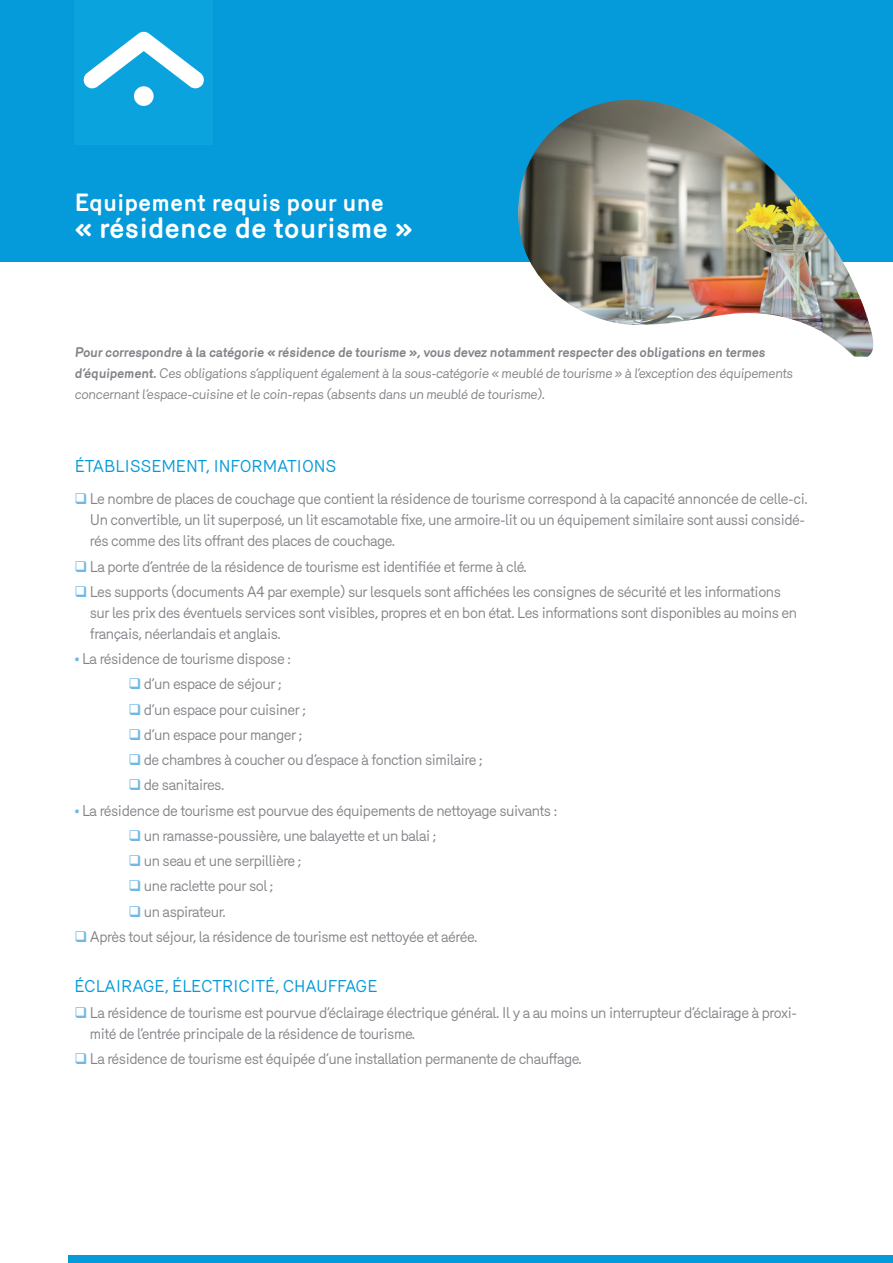
<style>
.page{position:relative;width:893px;height:1263px;background:#fff}
.page>*{position:absolute;margin:0;border:0;box-sizing:border-box;transform-origin:0 0}
.t1{font:700 28.5px "Mercury";color:#fff}
.t2{font:700 24px "Mercury";color:#fff}
.t3{font:16.5px "Mercury";letter-spacing:-.01em;color:#059ada}
.t4{font:15px/21px "Mercury";letter-spacing:-.03em;color:#838489}
.t5{font:13.5px/21px "Mercury";color:#838489}
.s1{font-weight:700}
.s2{color:#70b9e6}
</style>
<div class="page">
<div style="left:0;top:0;width:893px;height:261px;background:#059ada"></div>
<img style="left:518px;top:100px;width:355px;height:257px">
<div style="left:68px;top:1255px;width:124px;height:8px;background:#059ada"></div>
<div style="left:530px;top:1255px;width:113px;height:8px;background:#059ada"></div>
<div style="left:192px;top:1255px;width:113px;height:8px;background:#059ada"></div>
<div style="left:643px;top:1255px;width:113px;height:8px;background:#059ada"></div>
<div style="left:305px;top:1255px;width:112px;height:8px;background:#059ada"></div>
<div style="left:756px;top:1255px;width:137px;height:8px;background:#059ada"></div>
<div style="left:417px;top:1255px;width:113px;height:8px;background:#059ada"></div>
<div style="left:74px;top:0;width:139px;height:144px;background:#0ba3de"></div>
<div style="left:134px;top:86px;width:20px;height:20px;background:#fff;border-radius:50%"></div>
<svg style="left:83px;top:31px;width:121px;height:58px"></svg>
<h2 class="t2" style="left:74px;top:189px;width:311px">Equipement requis pour une</h2>
<h1 class="t1" style="left:74px;top:211px;width:340px">« résidence de tourisme »</h1>
<p class="t5" style="left:74px;top:342px;width:721px"><span class="s1">Pour correspondre à la catégorie « résidence de tourisme », vous devez notamment respecter des obligations en termes d’équipement.</span> Ces obligations s’appliquent également à la sous-catégorie « meublé de tourisme » à l’exception des équipements concernant l’espace-cuisine et le coin-repas (absents dans un meublé de tourisme).</p>
<p class="t3" style="left:75px;top:456px;width:263px">ÉTABLISSEMENT, INFORMATIONS</p>
<p class="t4" style="left:90px;top:488px;width:719px;text-indent:-15px"><span class="s2">❑</span> Le nombre de places de couchage que contient la résidence de tourisme correspond à la capacité annoncée de celle-ci.<br>Un convertible, un lit superposé, un lit escamotable fixe, une armoire-lit ou un équipement similaire sont aussi considé&shy;rés comme des lits offrant des places de couchage.</p>
<p class="t4" style="left:74px;top:556px;width:454px"><span class="s2">❑</span> La porte d’entrée de la résidence de tourisme est identifiée et ferme à clé.</p>
<p class="t4" style="left:90px;top:581px;width:709px;text-indent:-15px"><span class="s2">❑</span> Les supports (documents A4 par exemple) sur lesquels sont affichées les consignes de sécurité et les informations sur les prix des éventuels services sont visibles, propres et en bon état. Les informations sont disponibles au moins en français, néerlandais et anglais.</p>
<p class="t4" style="left:74px;top:648px;width:218px"><span class="s2">•</span> La résidence de tourisme dispose :</p>
<p class="t4" style="left:128px;top:673px;width:155px"><span class="s2">❑</span> d’un espace de séjour ;</p>
<p class="t4" style="left:128px;top:698px;width:179px"><span class="s2">❑</span> d’un espace pour cuisiner ;</p>
<p class="t4" style="left:128px;top:724px;width:175px"><span class="s2">❑</span> d’un espace pour manger ;</p>
<p class="t4" style="left:128px;top:749px;width:356px"><span class="s2">❑</span> de chambres à coucher ou d’espace à fonction similaire ;</p>
<p class="t4" style="left:128px;top:774px;width:97px"><span class="s2">❑</span> de sanitaires.</p>
<p class="t4" style="left:74px;top:799px;width:484px"><span class="s2">•</span> La résidence de tourisme est pourvue des équipements de nettoyage suivants :</p>
<p class="t4" style="left:128px;top:825px;width:309px"><span class="s2">❑</span> un ramasse-poussière, une balayette et un balai ;</p>
<p class="t4" style="left:128px;top:850px;width:174px"><span class="s2">❑</span> un seau et une serpillière ;</p>
<p class="t4" style="left:128px;top:875px;width:146px"><span class="s2">❑</span> une raclette pour sol ;</p>
<p class="t4" style="left:128px;top:900px;width:99px"><span class="s2">❑</span> un aspirateur.</p>
<p class="t4" style="left:74px;top:926px;width:404px"><span class="s2">❑</span> Après tout séjour, la résidence de tourisme est nettoyée et aérée.</p>
<p class="t3" style="left:74px;top:977px;width:305px">ÉCLAIRAGE, ÉLECTRICITÉ, CHAUFFAGE</p>
<p class="t4" style="left:90px;top:1002px;width:709px;text-indent:-15px"><span class="s2">❑</span> La résidence de tourisme est pourvue d’éclairage électrique général. Il y a au moins un interrupteur d’éclairage à proxi&shy;mité de l’entrée principale de la résidence de tourisme.</p>
<p class="t4" style="left:74px;top:1048px;width:509px"><span class="s2">❑</span> La résidence de tourisme est équipée d’une installation permanente de chauffage.</p>
</div>
